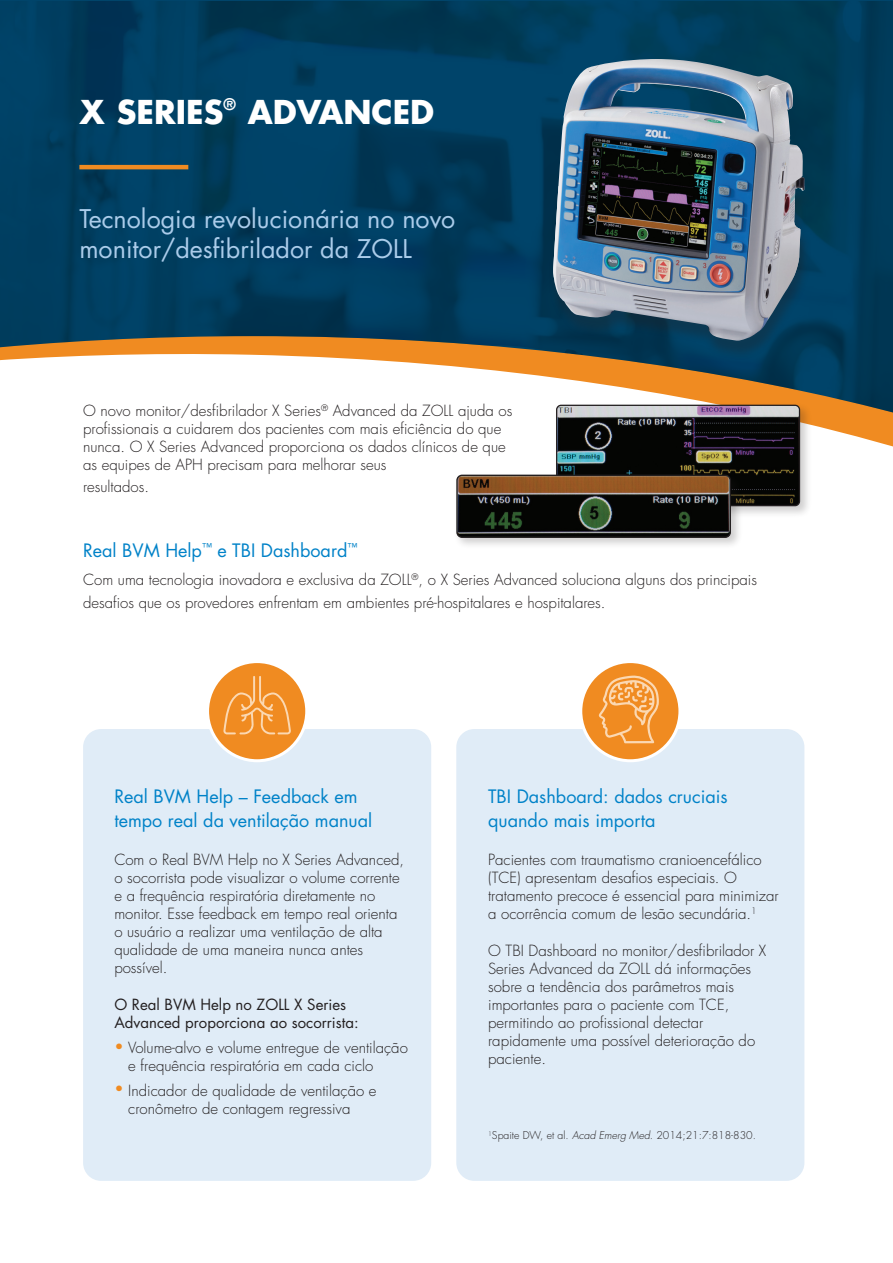
<style>
.page{position:relative;width:893px;height:1263px;background:#fff}
.page>*{position:absolute;margin:0;border:0;box-sizing:border-box;transform-origin:0 0}
.t1{font:700 31.95px "Futura Std";color:#fff}
.t2{font:25.05px/30.6px "Futura Std";color:#abccea}
.t3{font:18px/24px "Futura Std";color:#0082c8}
.t4{font:300 15px/18px "Futura Std";color:#231f20}
.t5{font:15px/18px "Futura Std";color:#231f20}
.t6{font:300 10.5px "Futura Std";color:#231f20}
.s1{color:#f08b21}
.s2{font-style:italic}
</style>
<div class="page">
<div style="left:83px;top:729px;width:348px;height:452px;background:#e0ecf7;border-radius:18px"></div>
<div style="left:456px;top:729px;width:348px;height:452px;background:#e0ecf7;border-radius:18px"></div>
<img style="left:0;top:2px;width:893px;height:410px">
<div style="left:208px;top:662px;width:99px;height:99px;background:#f08b21;border-radius:50%"></div>
<div style="left:206px;top:660px;width:102px;height:102px;border:3px solid #fff;border-radius:50%"></div>
<div style="left:581px;top:662px;width:99px;height:99px;background:#f08b21;border-radius:50%"></div>
<div style="left:579px;top:660px;width:102px;height:102px;border:3px solid #fff;border-radius:50%"></div>
<hr style="left:79px;top:165px;width:109px;height:4px;background:#f08b21">
<svg style="left:223px;top:676px;width:68px;height:58px"></svg>
<div style="left:554px;top:402px;width:258px;height:116px;background:#231f20;opacity:.21"></div>
<img style="left:557px;top:405px;width:242px;height:101px">
<div style="left:556px;top:405px;width:244px;height:101px;border:1px solid #231f20;border-radius:4px"></div>
<div style="left:454px;top:472px;width:289px;height:77px;background:#231f20;opacity:.21"></div>
<img style="left:457px;top:475px;width:273px;height:61px">
<div style="left:456px;top:475px;width:275px;height:63px;border:1px solid #231f20;border-radius:5px"></div>
<div style="left:548px;top:189px;width:268px;height:171px;background:#231f20;opacity:.32"></div>
<img style="left:553px;top:277px;width:251px;height:64px">
<img style="left:553px;top:59px;width:252px;height:218px">
<svg style="left:599px;top:675px;width:60px;height:68px"></svg>
<p class="t1" style="left:79px;top:91px;width:356px">X SERIES<sup>®</sup> ADVANCED</p>
<p class="t2" style="left:79px;top:203px;width:377px">Tecnologia revolucionária no novo monitor/desfibrilador da ZOLL</p>
<p class="t4" style="left:83px;top:402px;width:431px">O novo monitor/desfibrilador X Series<sup>®</sup> Advanced da ZOLL ajuda os profissionais a cuidarem dos pacientes com mais eficiência do que nunca. O X Series Advanced proporciona os dados clínicos de que as equipes de APH precisam para melhorar seus</p>
<p class="t4" style="left:83px;top:478px;width:67px">resultados.</p>
<p class="t3" style="left:83px;top:538px;width:276px">Real BVM Help<sup>™</sup> e TBI Dashboard<sup>™</sup></p>
<p class="t4" style="left:83px;top:569px;width:675px;line-height:22.5px">Com uma tecnologia inovadora e exclusiva da ZOLL<sup>®</sup>, o X Series Advanced soluciona alguns dos principais desafios que os provedores enfrentam em ambientes pré-hospitalares e hospitalares.</p>
<p class="t3" style="left:114px;top:785px;width:259px">Real BVM Help – Feedback em tempo real da ventilação manual</p>
<p class="t4" style="left:114px;top:851px;width:291px">Com o Real BVM Help no X Series Advanced, o socorrista pode visualizar o volume corrente e a frequência respiratória diretamente no monitor. Esse feedback em tempo real orienta o usuário a realizar uma ventilação de alta qualidade de uma maneira nunca antes possível.</p>
<p class="t5" style="left:114px;top:996px;width:246px">O Real BVM Help no ZOLL X Series<br>Advanced proporciona ao socorrista:</p>
<p class="t4" style="left:128px;top:1039px;width:281px;text-indent:-14px"><span class="s1">•</span> Volume-alvo e volume entregue de ventilação e frequência respiratória em cada ciclo</p>
<p class="t4" style="left:128px;top:1082px;width:250px;text-indent:-14px"><span class="s1">•</span> Indicador de qualidade de ventilação e cronômetro de contagem regressiva</p>
<p class="t3" style="left:488px;top:785px;width:241px">TBI Dashboard: dados cruciais quando mais importa</p>
<p class="t4" style="left:488px;top:851px;width:292px">Pacientes com traumatismo cranioencefálico (TCE) apresentam desafios especiais. O tratamento precoce é essencial para minimizar a ocorrência comum de lesão secundária.<sup>1</sup></p>
<p class="t4" style="left:488px;top:942px;width:280px">O TBI Dashboard no monitor/desfibrilador X Series Advanced da ZOLL dá informações sobre a tendência dos parâmetros mais importantes para o paciente com TCE, permitindo ao profissional detectar rapidamente uma possível deterioração do paciente.</p>
<p class="t6" style="left:488px;top:1129px;width:269px"><sup>1</sup>Spaite DW, et al. <span class="s2">Acad Emerg Med.</span> 2014;21:7:818-830.</p>
</div>
